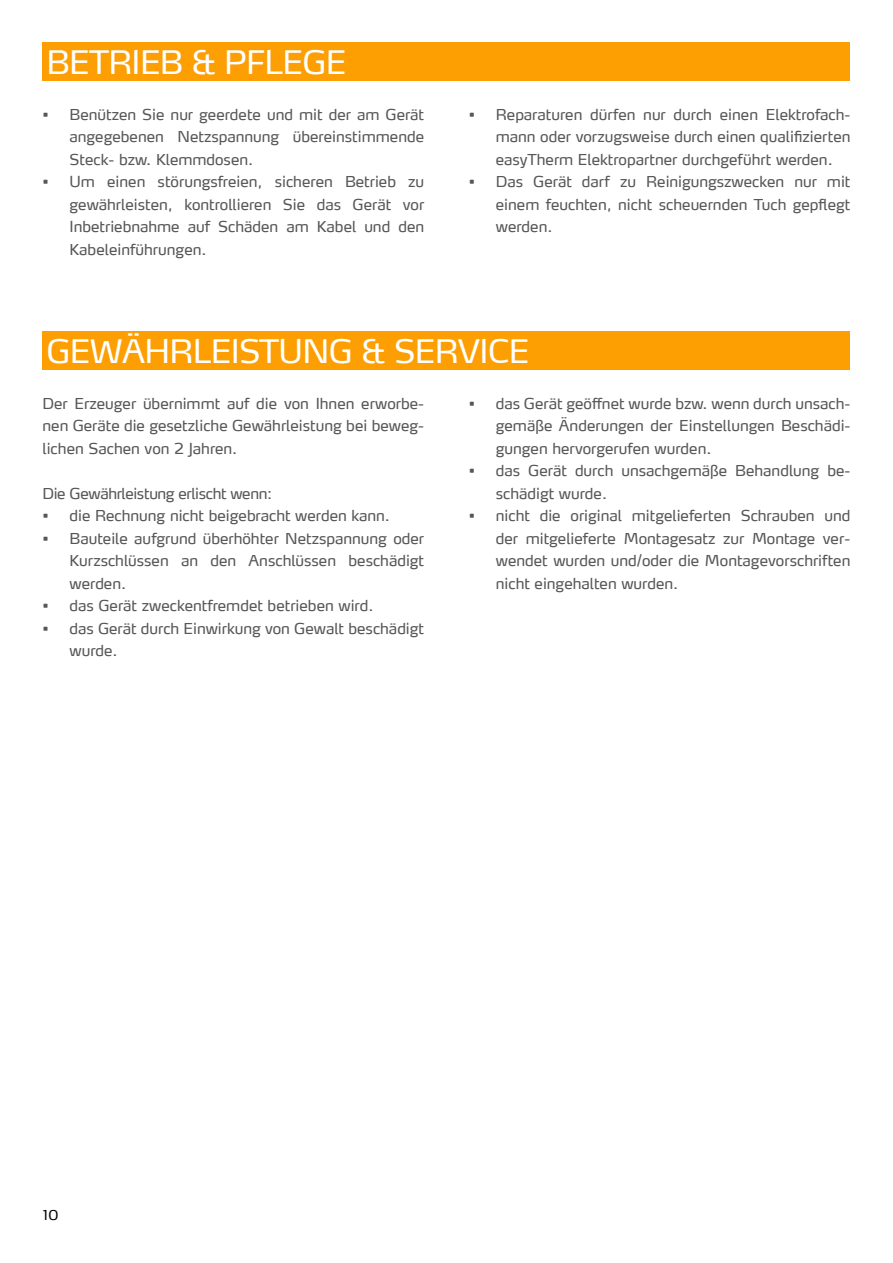
<style>
.page{position:relative;width:893px;height:1263px;background:#fff}
.page>*{position:absolute;margin:0;border:0;box-sizing:border-box;transform-origin:0 0}
.t1{font:32.25px "Max LF";letter-spacing:-.02em;color:#fff}
.t2{font:15px/22.5px "Max LF";color:#575756;text-align:justify}
.t3{font:15px "Max LF";letter-spacing:-.025em;color:#575756}
.t4{font:13.5px "Max LF";color:#000}
</style>
<div class="page">
<div style="left:43px;top:332px;width:807px;height:38px;background:#fd9e02"></div>
<div style="left:43px;top:43px;width:807px;height:38px;background:#fd9e02"></div>
<h1 class="t1" style="left:46px;top:42px;width:228px">ÜBERSCHRIFT</h1>
<h1 class="t1" style="left:46px;top:42px;width:302px">BETRIEB &amp; PFLEGE</h1>
<p class="t2" style="left:70px;top:103px;width:356px;text-indent:-27px">• Benützen Sie nur geerdete und mit der am Gerät angegebenen Netzspannung übereinstimmende Steck- bzw. Klemmdosen.</p>
<p class="t2" style="left:70px;top:170px;width:356px;text-indent:-27px">• Um einen störungsfreien, sicheren Betrieb zu gewährleisten, kontrollieren Sie das Gerät vor Inbetriebnahme auf Schäden am Kabel und den Kabeleinführungen.</p>
<p class="t2" style="left:496px;top:103px;width:356px;text-indent:-27px">• Reparaturen dürfen nur durch einen Elektrofach&shy;mann oder vorzugsweise durch einen qualifizierten easyTherm Elektropartner durchgeführt werden.</p>
<p class="t2" style="left:496px;top:170px;width:356px;text-indent:-27px">• Das Gerät darf zu Reinigungszwecken nur mit einem feuchten, nicht scheuernden Tuch gepflegt werden.</p>
<h1 class="t1" style="left:46px;top:331px;width:484px">GEWÄHRLEISTUNG &amp; SERVICE</h1>
<p class="t2" style="left:43px;top:392px;width:383px">Der Erzeuger übernimmt auf die von Ihnen erworbe&shy;nen Geräte die gesetzliche Gewährleistung bei beweg&shy;lichen Sachen von 2 Jahren.</p>
<p class="t3" style="left:43px;top:484px;width:231px">Die Gewährleistung erlischt wenn:</p>
<p class="t2" style="left:43px;top:504px;width:349px">• die Rechnung nicht beigebracht werden kann.</p>
<p class="t2" style="left:70px;top:527px;width:356px;text-indent:-27px">• Bauteile aufgrund überhöhter Netzspannung oder Kurzschlüssen an den Anschlüssen beschädigt werden.</p>
<p class="t2" style="left:43px;top:594px;width:332px">• das Gerät zweckentfremdet betrieben wird.</p>
<p class="t2" style="left:70px;top:617px;width:356px;text-indent:-27px">• das Gerät durch Einwirkung von Gewalt beschädigt wurde.</p>
<p class="t2" style="left:496px;top:392px;width:356px;text-indent:-27px">• das Gerät geöffnet wurde bzw. wenn durch unsach&shy;gemäße Änderungen der Einstellungen Beschädi&shy;gungen hervorgerufen wurden.</p>
<p class="t2" style="left:496px;top:459px;width:356px;text-indent:-27px">• das Gerät durch unsachgemäße Behandlung be&shy;schädigt wurde.</p>
<p class="t2" style="left:496px;top:504px;width:356px;text-indent:-27px">• nicht die original mitgelieferten Schrauben und der mitgelieferte Montagesatz zur Montage ver&shy;wendet wurden und/oder die Montagevorschriften nicht eingehalten wurden.</p>
<p class="t4" style="left:43px;top:1206px;width:17px">10</p>
</div>
